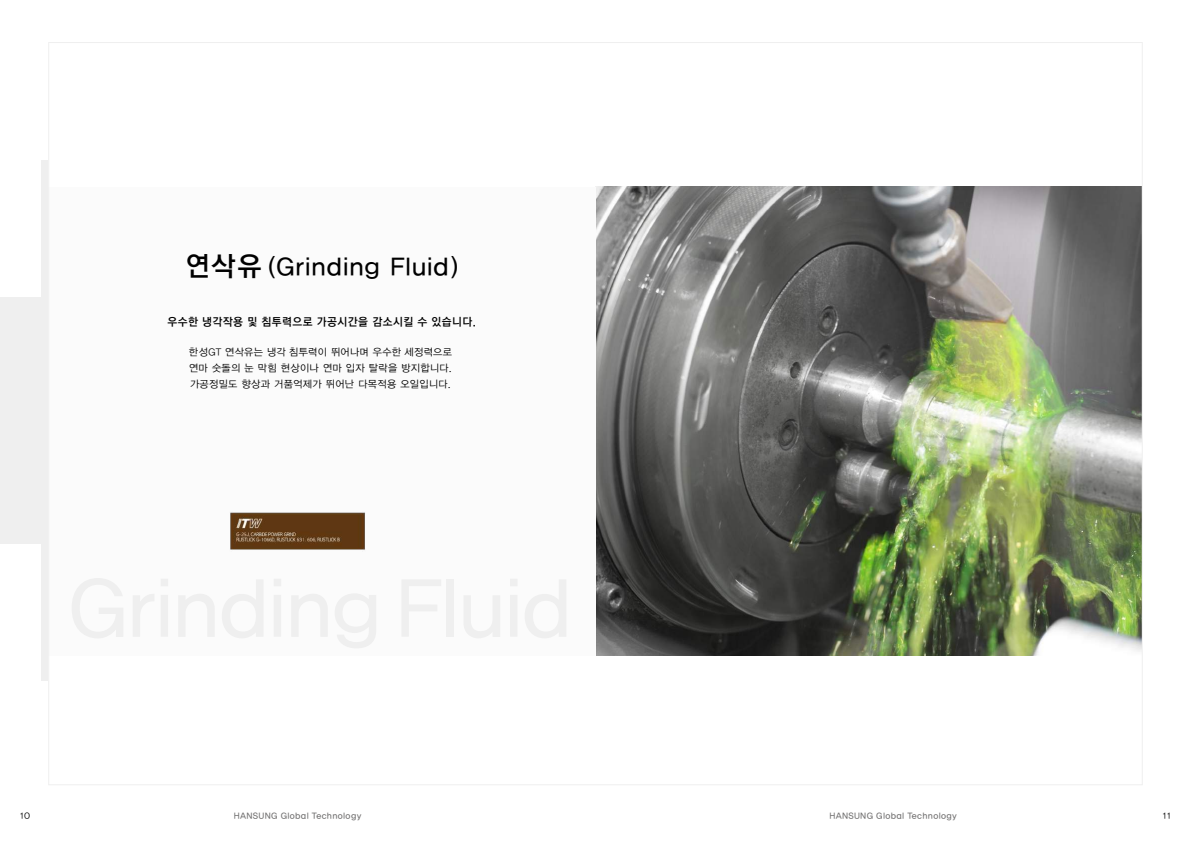
<style>
.page{position:relative;width:1191px;height:842px;background:#fff}
.page>*{position:absolute;margin:0;border:0;box-sizing:border-box;transform-origin:0 0}
.t1{font:25px "YDVYGO33";letter-spacing:.04em;color:#000}
.t2{font:11px "YDVYGO540";letter-spacing:.04em;color:#000}
.t3{font:10px/16px "YDVYGO32";letter-spacing:.035em;color:#000;text-align:justify}
.t4{font:9px "YDVYGO23";letter-spacing:-.04em;color:#727171}
.t5{font:9px "YDVYGO22";color:#000}
.s1{font-family:"YDVYGO540";font-size:27px}
.s2{font-size:23px}
</style>
<div class="page">
<img style="left:596px;top:187px;width:544px;height:468px">
<div style="left:0;top:298px;width:57px;height:246px;background:#efefef"></div>
<div style="left:41px;top:160px;width:7px;height:521px;background:#efefef"></div>
<div style="left:48px;top:187px;width:547px;height:468px;background:#fbfbfb"></div>
<img style="left:230px;top:512px;width:135px;height:38px">
<svg style="left:72px;top:578px;width:51px;height:60px"></svg>
<svg style="left:133px;top:594px;width:21px;height:42px"></svg>
<svg style="left:161px;top:579px;width:7px;height:57px"></svg>
<svg style="left:179px;top:594px;width:35px;height:43px"></svg>
<svg style="left:222px;top:580px;width:41px;height:58px"></svg>
<svg style="left:274px;top:579px;width:7px;height:57px"></svg>
<svg style="left:292px;top:594px;width:35px;height:43px"></svg>
<svg style="left:335px;top:594px;width:41px;height:54px"></svg>
<svg style="left:402px;top:580px;width:39px;height:56px"></svg>
<div style="left:447px;top:579px;width:7px;height:58px;background:#efefef"></div>
<svg style="left:464px;top:596px;width:36px;height:42px"></svg>
<svg style="left:510px;top:579px;width:7px;height:57px"></svg>
<svg style="left:525px;top:580px;width:41px;height:58px"></svg>
<h1 class="t1" style="left:186px;top:252px;width:274px"><span class="s1">연삭유</span> <span class="s2">(</span>Grinding Fluid<span class="s2">)</span></h1>
<p class="t2" style="left:167px;top:315px;width:310px">우수한 냉각작용 및 침투력으로 가공시간을 감소시킬 수 있습니다.</p>
<p class="t3" style="left:189px;top:344px;width:264px">한성GT 연삭유는 냉각 침투력이 뛰어나며 우수한 세정력으로 연마 숫돌의 눈 막힘 현상이나 연마 입자 탈락을 방지합니다. 가공정밀도 향상과 거품억제가 뛰어난 다목적용 오일입니다.</p>
<p class="t5" style="left:20px;top:811px;width:12px">10</p>
<p class="t5" style="left:1162px;top:811px;width:10px">11</p>
<p class="t4" style="left:234px;top:811px;width:130px">HANSUNG Global Technology</p>
<p class="t4" style="left:829px;top:811px;width:130px">HANSUNG Global Technology</p>
</div>
